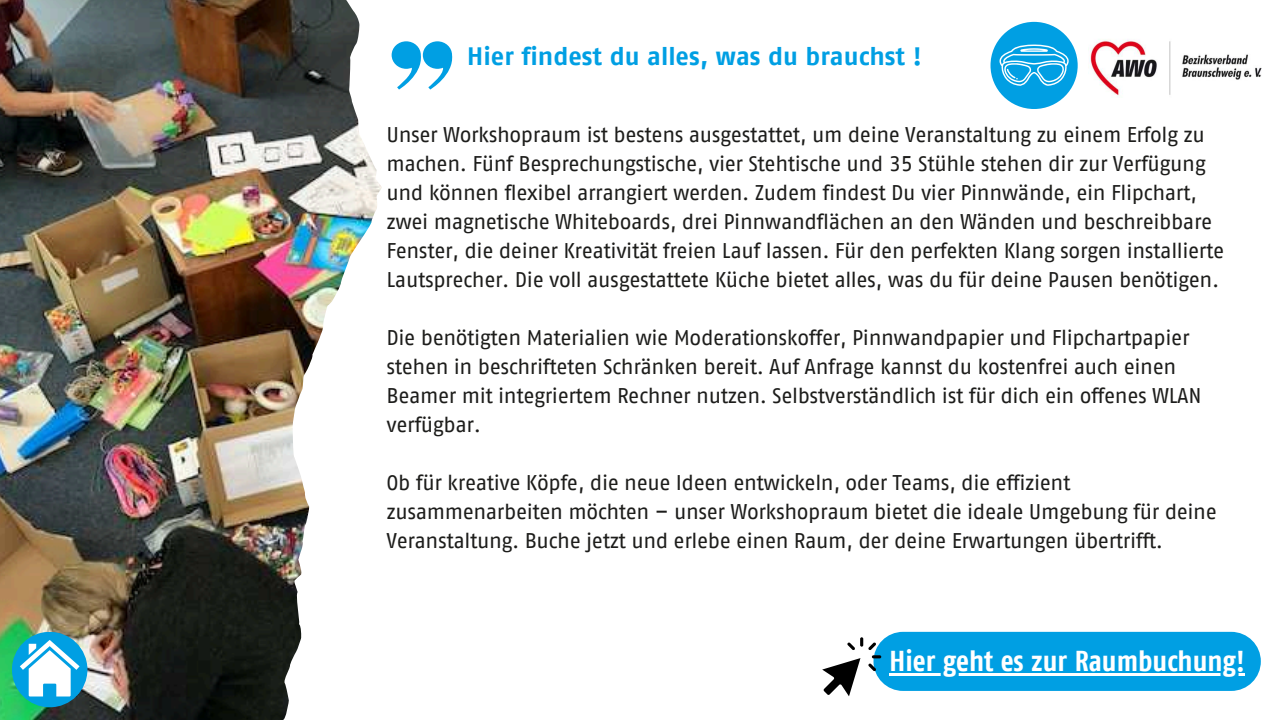
<style>
.page{position:relative;width:1281px;height:720px;background:#fff}
.page>*{position:absolute;margin:0;border:0;box-sizing:border-box;transform-origin:0 0}
.t1{font:700 28.75px "AWO Fago Cond";color:#fff}
.t2{font:700 25.12px "AWO Fago Office";color:#009fe3}
.t3{font:21.25px/29px "AWO Fago Office";letter-spacing:-.02em;color:#1d1d1b}
</style>
<div class="page">
<img style="left:0;top:0;width:382px;height:720px">
<img style="left:1089px;top:40px;width:173px;height:57px">
<div style="left:990px;top:22px;width:87px;height:87px;background:#009fe3;border-radius:50%"></div>
<div style="left:12px;top:632px;width:75px;height:75px;background:#009fe3;border-radius:50%"></div>
<svg style="left:20px;top:640px;width:60px;height:56px"></svg>
<svg style="left:999px;top:45px;width:69px;height:41px"></svg>
<div style="left:873px;top:632px;width:387px;height:59px;background:#009fe3;border-radius:30px"></div>
<hr style="left:889px;top:673px;width:355px;height:3px;background:#fff">
<svg style="left:822px;top:637px;width:59px;height:59px"></svg>
<svg style="left:392px;top:41px;width:61px;height:49px"></svg>
<p class="t2" style="left:467px;top:42px;width:456px">Hier findest du alles, was du brauchst !</p>
<p class="t3" style="left:386px;top:119px;width:839px">Unser Workshopraum ist bestens ausgestattet, um deine Veranstaltung zu einem Erfolg zu machen. Fünf Besprechungstische, vier Stehtische und 35 Stühle stehen dir zur Verfügung und können flexibel arrangiert werden. Zudem findest Du vier Pinnwände, ein Flipchart, zwei magnetische Whiteboards, drei Pinnwandflächen an den Wänden und beschreibbare Fenster, die deiner Kreativität freien Lauf lassen. Für den perfekten Klang sorgen installierte Lautsprecher. Die voll ausgestattete Küche bietet alles, was du für deine Pausen benötigen.</p>
<p class="t3" style="left:386px;top:323px;width:816px">Die benötigten Materialien wie Moderationskoffer, Pinnwandpapier und Flipchartpapier stehen in beschrifteten Schränken bereit. Auf Anfrage kannst du kostenfrei auch einen Beamer mit integriertem Rechner nutzen. Selbstverständlich ist für dich ein offenes WLAN verfügbar.</p>
<p class="t3" style="left:386px;top:468px;width:832px">Ob für kreative Köpfe, die neue Ideen entwickeln, oder Teams, die effizient zusammenarbeiten möchten – unser Workshopraum bietet die ideale Umgebung für deine<br>Veranstaltung. Buche jetzt und erlebe einen Raum, der deine Erwartungen übertrifft.</p>
<h1 class="t1" style="left:889px;top:644px;width:357px">Hier geht es zur Raumbuchung!</h1>
</div>
